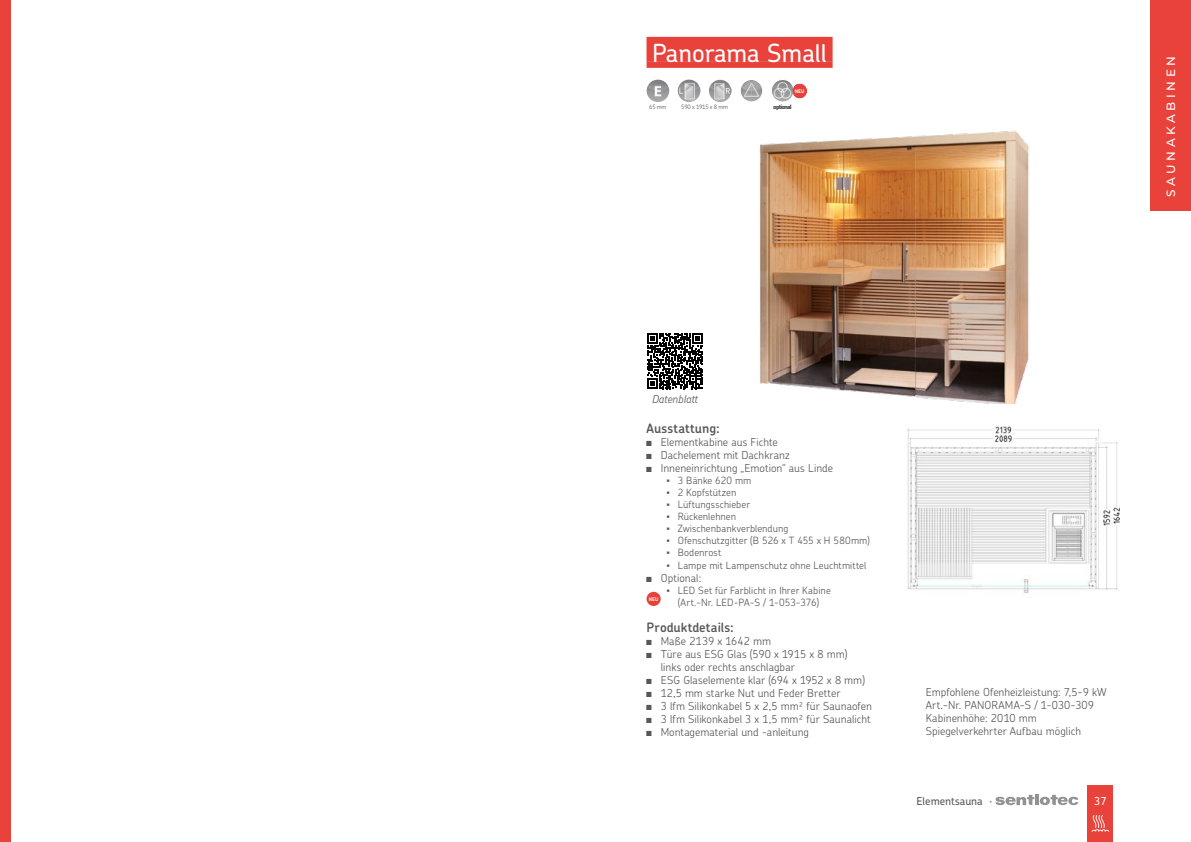
<style>
.page{position:relative;width:1191px;height:842px;background:#fff}
.page>*{position:absolute;margin:0;border:0;box-sizing:border-box;transform-origin:0 0}
.t1{font:500 25px "Chevin Pro";color:#fff}
.t2{font:600 13px "Chevin Pro";letter-spacing:.01em;color:#575756}
.t3{font:500 12px "Montserrat";letter-spacing:.3em;color:#fff}
.t4{font:300 11px/13px "Chevin Pro";color:#575756}
.t5{font:500 11px "Chevin Pro";color:#575756}
.t6{font:italic 300 11px "Chevin Pro";color:#575756}
.t7{font:500 11px "Chevin Pro";color:#fff}
.t8{font:300 10px/12px "Chevin Pro";letter-spacing:.01em;color:#575756;text-align:center}
.t9{font:300 6px "Chevin Pro";letter-spacing:-.04em;color:#575756}
.t10{font:700 5px "Chevin Pro";color:#fff}
.s1{font-family:"Arial Narrow";font-weight:400}
</style>
<div class="page">
<div style="left:1087px;top:786px;width:26px;height:56px;background:#e8423b"></div>
<div style="left:0;top:0;width:11px;height:842px;background:#e8423b"></div>
<div style="left:1149px;top:0;width:42px;height:210px;background:#e8423b"></div>
<svg style="left:1091px;top:815px;width:18px;height:17px"></svg>
<img style="left:759px;top:130px;width:271px;height:273px">
<img style="left:907px;top:426px;width:213px;height:167px">
<svg style="left:647px;top:333px;width:56px;height:56px"></svg>
<svg style="left:995px;top:794px;width:83px;height:11px"></svg>
<div style="left:646px;top:37px;width:186px;height:25px;background:#e8423b"></div>
<div style="left:646px;top:62px;width:186px;height:6px;background:#e8423b"></div>
<img style="left:677px;top:79px;width:23px;height:23px;border-radius:11px">
<img style="left:709px;top:79px;width:22px;height:23px;border-radius:11px">
<img style="left:646px;top:79px;width:23px;height:23px;border-radius:11px">
<img style="left:740px;top:79px;width:23px;height:23px;border-radius:11px">
<div style="left:740px;top:79px;width:23px;height:23px;border:1px solid #fff;border-radius:50%"></div>
<img style="left:771px;top:79px;width:23px;height:23px;border-radius:11px">
<div style="left:771px;top:79px;width:23px;height:23px;border:1px solid #fff;border-radius:50%"></div>
<div style="left:792px;top:84px;width:14px;height:14px;background:#e8413c;border-radius:50%"></div>
<div style="left:646px;top:592px;width:14px;height:14px;background:#e8413c;border-radius:50%"></div>
<h1 class="t1" style="left:652px;top:36px;width:176px">Panorama Small</h1>
<p class="t9" style="left:649px;top:103px;width:19px">65 mm</p>
<p class="t9" style="left:681px;top:103px;width:48px">590 x 1915 x 8 mm</p>
<p class="t10" style="left:795px;top:88px;width:11px">NEU</p>
<p class="t9" style="left:773px;top:103px;width:19px">optional</p>
<p class="t3" style="left:1162px;top:197px;width:143px;rotate:-90deg">SAUNAKABINEN</p>
<p class="t6" style="left:652px;top:392px;width:47px">Datenblatt</p>
<p class="t2" style="left:646px;top:420px;width:75px">Ausstattung:</p>
<p class="t4" style="left:646px;top:436px;width:133px"><span class="s1">■</span> Elementkabine aus Fichte</p>
<p class="t4" style="left:646px;top:449px;width:145px"><span class="s1">■</span> Dachelement mit Dachkranz</p>
<p class="t4" style="left:646px;top:462px;width:188px"><span class="s1">■</span> Inneneinrichtung „Emotion“ aus Linde</p>
<p class="t8" style="left:666px;top:474px;width:87px"><span class="s1">▪</span> 3 Bänke 620 mm</p>
<p class="t8" style="left:666px;top:486px;width:71px"><span class="s1">▪</span> 2 Kopfstützen</p>
<p class="t8" style="left:666px;top:498px;width:85px"><span class="s1">▪</span> Lüftungsschieber</p>
<p class="t8" style="left:666px;top:510px;width:71px"><span class="s1">▪</span> Rückenlehnen</p>
<p class="t8" style="left:666px;top:522px;width:124px"><span class="s1">▪</span> Zwischenbankverblendung</p>
<p class="t8" style="left:666px;top:534px;width:205px"><span class="s1">▪</span> Ofenschutzgitter (B 526 x T 455 x H 580mm)</p>
<p class="t8" style="left:666px;top:546px;width:56px"><span class="s1">▪</span> Bodenrost</p>
<p class="t8" style="left:666px;top:559px;width:201px"><span class="s1">▪</span> Lampe mit Lampenschutz ohne Leuchtmittel</p>
<p class="t4" style="left:646px;top:572px;width:56px"><span class="s1">■</span> Optional:</p>
<p class="t8" style="left:666px;top:584px;width:166px"><span class="s1">▪</span> LED Set für Farblicht in Ihrer Kabine (Art.-Nr. LED-PA-S / 1-053-376)</p>
<p class="t2" style="left:646px;top:619px;width:89px">Produktdetails:</p>
<p class="t4" style="left:646px;top:635px;width:126px"><span class="s1">■</span> Maße 2139 x 1642 mm</p>
<p class="t4" style="left:660px;top:648px;width:188px;text-indent:-14px"><span class="s1">■</span> Türe aus ESG Glas (590 x 1915 x 8 mm) links oder rechts anschlagbar</p>
<p class="t4" style="left:646px;top:674px;width:220px"><span class="s1">■</span> ESG Glaselemente klar (694 x 1952 x 8 mm)</p>
<p class="t4" style="left:646px;top:687px;width:195px"><span class="s1">■</span> 12,5 mm starke Nut und Feder Bretter</p>
<p class="t4" style="left:646px;top:700px;width:227px"><span class="s1">■</span> 3 lfm Silikonkabel 5 x 2,5 mm² für Saunaofen</p>
<p class="t4" style="left:646px;top:713px;width:226px"><span class="s1">■</span> 3 lfm Silikonkabel 3 x 1,5 mm² für Saunalicht</p>
<p class="t4" style="left:646px;top:726px;width:164px"><span class="s1">■</span> Montagematerial und -anleitung</p>
<p class="t10" style="left:649px;top:596px;width:11px">NEU</p>
<p class="t4" style="left:926px;top:686px;width:182px">Empfohlene Ofenheizleistung: 7,5-9 kW<br>Art.-Nr. PANORAMA-S / 1-030-309<br>Kabinenhöhe: 2010 mm<br>Spiegelverkehrter Aufbau möglich</p>
<p class="t5" style="left:916px;top:794px;width:77px">Elementsauna ·</p>
<p class="t7" style="left:1094px;top:793px;width:14px">37</p>
</div>
